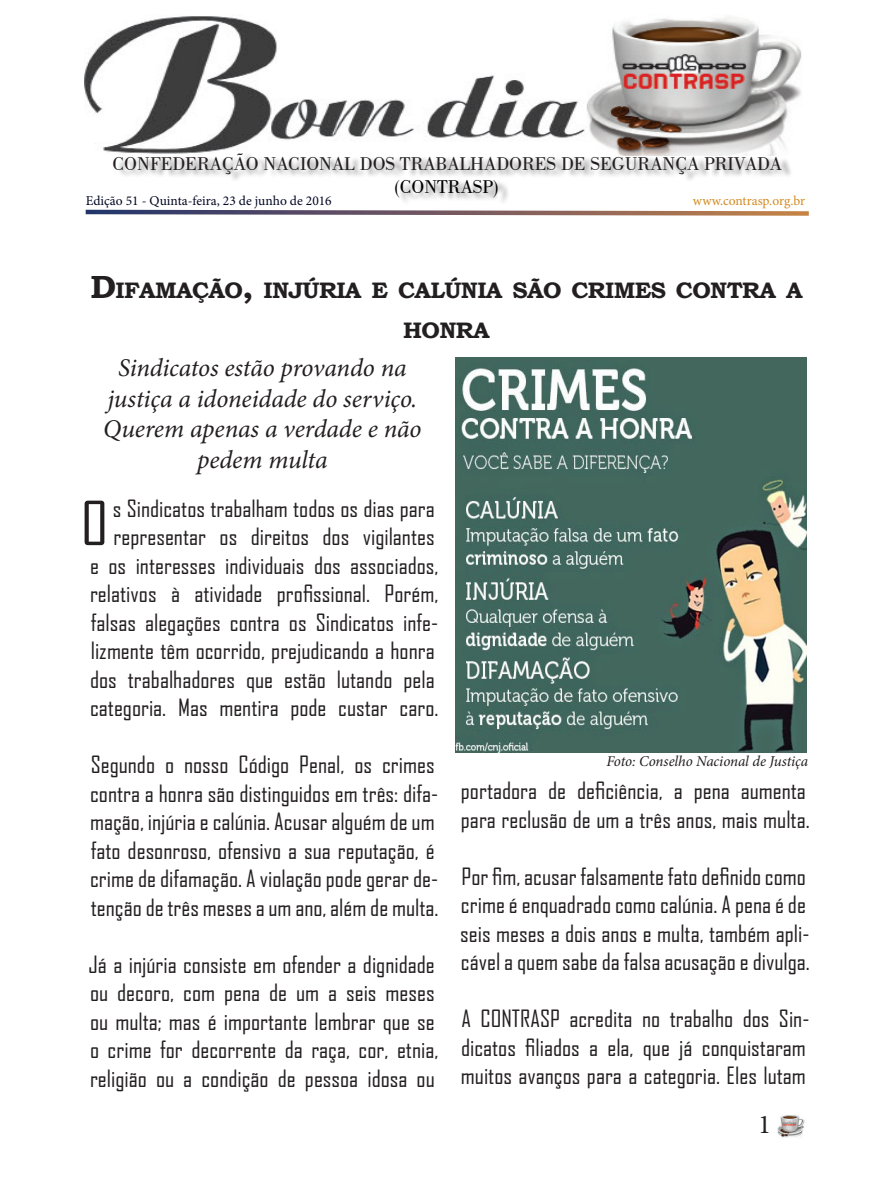
<style>
.page{position:relative;width:893px;height:1191px;background:#fff}
.page>*{position:absolute;margin:0;border:0;box-sizing:border-box;transform-origin:0 0}
.t1{font:58.2px "Agency FB";color:#231f20;scale:1.05 1}
.t2{font:27px "Minion Pro";color:#231f20}
.t3{font:italic 25.5px/30.6px "Minion Pro";letter-spacing:-.005em;color:#231f20;text-align:center}
.t4{font:22.8px/28.5px "Agency FB";color:#231f20;scale:1.05 1}
.t5{font:700 22.35px/39.6px "Bookman Old Style";letter-spacing:-.03em;color:#231f20;text-align:center}
.t6{font:19.5px/23.4px "Bodoni BT";color:#231f20;text-align:center}
.t7{font:italic 15px "Minion Pro";letter-spacing:-.005em;color:#231f20}
.t8{font:13.5px "Minion Pro";color:#000622}
.t9{font:13.5px "Minion Pro";letter-spacing:-.005em;color:#d48a20}
.s1{color:#000}
.s2{font-size:31.95px}
</style>
<div class="page">
<img style="left:777px;top:1115px;width:28px;height:23px">
<img style="left:85px;top:16px;width:717px;height:137px">
<div style="left:117px;top:153px;width:676px;height:53px;background:#5f5f62;opacity:.75"></div>
<svg style="left:85px;top:209px;width:724px;height:7px"></svg>
<img style="left:455px;top:357px;width:351px;height:396px">
<p class="t6" style="left:113px;top:152px;width:671px">CONFEDERAÇÃO NACIONAL DOS TRABALHADORES DE SEGURANÇA PRIVADA <span class="s1">(CONTRASP)</span></p>
<p class="t8" style="left:86px;top:192px;width:248px">Edição 51 - Quinta-feira, 23 de junho de 2016</p>
<p class="t9" style="left:693px;top:192px;width:114px">www.contrasp.org.br</p>
<p class="t5" style="left:90px;top:270px;width:714px"><span class="s2">D</span>IFAMAÇÃO<span class="s2">,</span> INJÚRIA E CALÚNIA SÃO CRIMES CONTRA A<br>HONRA</p>
<p class="t3" style="left:103px;top:353px;width:320px">Sindicatos estão provando na justiça a idoneidade do serviço.<br>Querem apenas a verdade e não pedem multa</p>
<p class="t4" style="left:90px;top:493px;width:333px;text-align:right">s Sindicatos trabalham todos os dias para representar os direitos dos vigilantes<br>e os interesses individuais dos associados, relativos à atividade profissional. Porém, falsas alegações contra os Sindicatos infe&shy;lizmente têm ocorrido, prejudicando a honra dos trabalhadores que estão lutando pela categoria. Mas mentira pode custar caro.</p>
<p class="t4" style="left:90px;top:750px;width:333px">Segundo o nosso Código Penal, os crimes contra a honra são distinguidos em três: difa&shy;mação, injúria e calúnia. Acusar alguém de um fato desonroso, ofensivo a sua reputação, é crime de difamação. A violação pode gerar de&shy;tenção de três meses a um ano, além de multa.</p>
<p class="t4" style="left:89px;top:949px;width:335px">Já a injúria consiste em ofender a dignidade ou decoro, com pena de um a seis meses ou multa; mas é importante lembrar que se o crime for decorrente da raça, cor, etnia, religião ou a condição de pessoa idosa ou</p>
<p class="t1" style="left:81px;top:488px;width:27px">O</p>
<p class="t7" style="left:606px;top:751px;width:203px">Foto: Conselho Nacional de Justiça</p>
<p class="t4" style="left:461px;top:776px;width:334px">portadora de deficiência, a pena aumenta para reclusão de um a três anos, mais multa.</p>
<p class="t4" style="left:460px;top:861px;width:334px">Por fim, acusar falsamente fato definido como crime é enquadrado como calúnia. A pena é de seis meses a dois anos e multa, também apli&shy;cável a quem sabe da falsa acusação e divulga.</p>
<p class="t4" style="left:461px;top:1004px;width:333px">A CONTRASP acredita no trabalho dos Sin&shy;dicatos filiados a ela, que já conquistaram muitos avanços para a categoria. Eles lutam</p>
<p class="t2" style="left:758px;top:1106px;width:14px">1</p>
</div>
